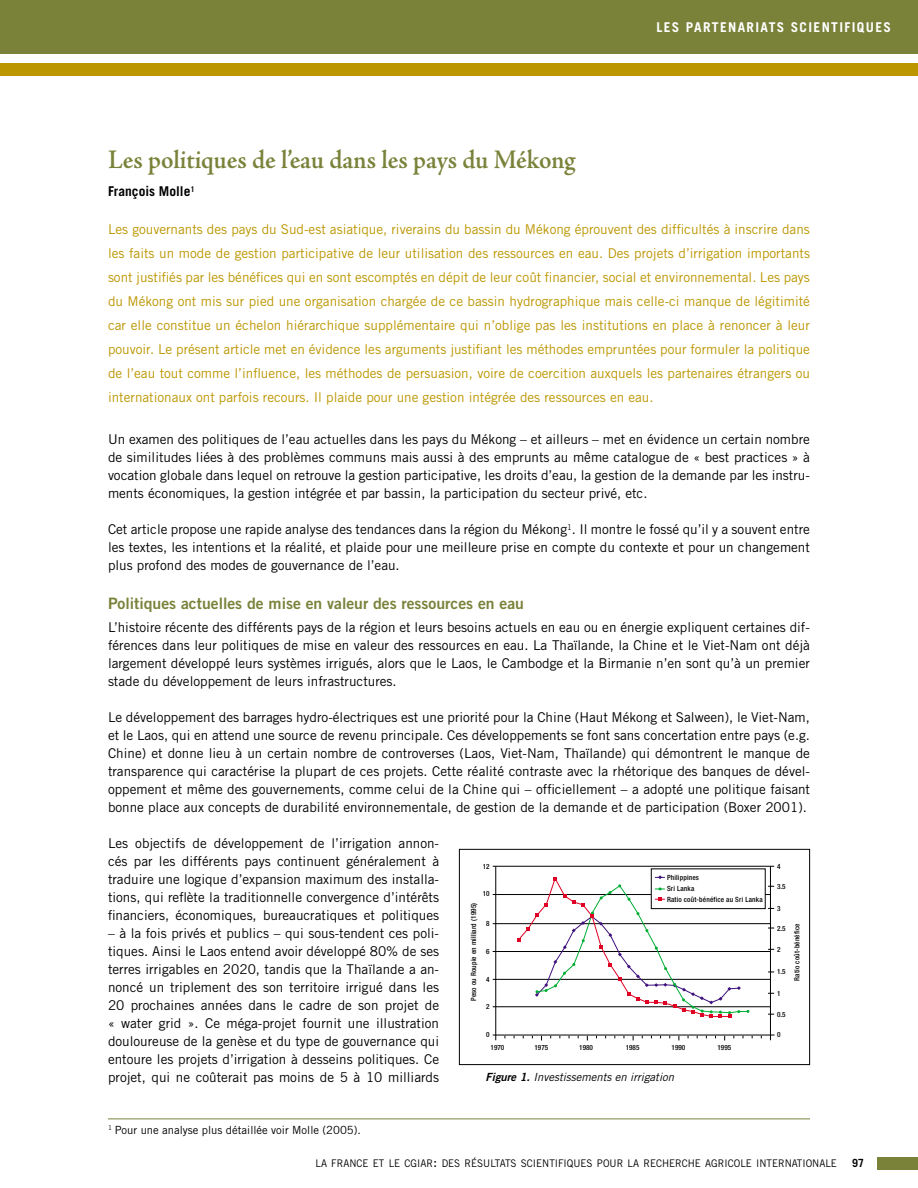
<style>
.page{position:relative;width:918px;height:1188px;background:#fff}
.page>*{position:absolute;margin:0;border:0;box-sizing:border-box;transform-origin:0 0}
.t1{font:600 27px "Adobe Jenson Pro";letter-spacing:-.005em;color:#7a823a;scale:.94 1}
.t2{font:15.75px "Trade Gothic Bold Two";color:#7a823a}
.t3{font:13.5px/18px "Trade Gothic";color:#000;text-align:justify}
.t4{font:13.5px/24px "Trade Gothic";color:#bc9600;text-align:justify}
.t5{font:700 13.5px "Trade Gothic";letter-spacing:.1em;color:#fff}
.t6{font:700 13.5px "Trade Gothic";color:#000}
.t7{font:11.25px "Trade Gothic";color:#000}
.t8{font:italic 11.25px "Trade Gothic";color:#000}
.t9{font:700 11.25px "Trade Gothic";color:#000;scale:.94 1}
.t10{font:10.5px "Trade Gothic";color:#000;scale:.94 1}
.t11{font:500 condensed 7.2px/11.7px "Helvetica Neue";letter-spacing:.025em;color:#000}
.s1{font-family:"Trade Gothic Bold Two"}
.s2{font-size:15px}
</style>
<div class="page">
<div style="left:878px;top:1157px;width:40px;height:13px;background:#7a823a"></div>
<div style="left:0;top:0;width:918px;height:54px;background:#7a823a"></div>
<div style="left:0;top:63px;width:918px;height:12px;background:#bc9600"></div>
<hr style="left:108px;top:1119px;width:702px;height:1px;background:#7a823a">
<hr style="left:493px;top:866px;width:281px;height:1px;background:#000">
<hr style="left:493px;top:894px;width:277px;height:1px;background:#000">
<hr style="left:493px;top:923px;width:277px;height:1px;background:#000">
<hr style="left:493px;top:951px;width:277px;height:1px;background:#000">
<hr style="left:493px;top:979px;width:277px;height:1px;background:#000">
<hr style="left:493px;top:1007px;width:277px;height:1px;background:#000">
<hr style="left:493px;top:1035px;width:282px;height:1px;background:#000">
<hr style="left:495px;top:866px;width:1px;height:174px;background:#000">
<hr style="left:770px;top:866px;width:1px;height:174px;background:#000">
<div style="left:651px;top:869px;width:114px;height:40px;background:#fff"></div>
<svg style="left:517px;top:875px;width:232px;height:143px"></svg>
<div style="left:459px;top:849px;width:351px;height:216px;border:1px solid #000"></div>
<p class="t5" style="left:657px;top:19px;width:236px">LES PARTENARIATS SCIENTIFIQUES</p>
<h1 class="t1" style="left:108px;top:144px;width:499px">Les politiques de l’eau dans les pays du Mékong</h1>
<p class="t6" style="left:108px;top:183px;width:88px">François Molle<sup>1</sup></p>
<p class="t4" style="left:108px;top:217px;width:704px">Les gouvernants des pays du Sud-est asiatique, riverains du bassin du Mékong éprouvent des difficultés à inscrire dans les faits un mode de gestion participative de leur utilisation des ressources en eau. Des projets d’irrigation importants sont justifiés par les bénéfices qui en sont escomptés en dépit de leur coût financier, social et environnemental. Les pays du Mékong ont mis sur pied une organisation chargée de ce bassin hydrographique mais celle-ci manque de légitimité car elle constitue un échelon hiérarchique supplémentaire qui n’oblige pas les institutions en place à renoncer à leur pouvoir. Le présent article met en évidence les arguments justifiant les méthodes empruntées pour formuler la politique de l’eau tout comme l’influence, les méthodes de persuasion, voire de coercition auxquels les partenaires étrangers ou internationaux ont parfois recours. Il plaide pour une gestion intégrée des ressources en eau.</p>
<p class="t3" style="left:108px;top:430px;width:704px">Un examen des politiques de l’eau actuelles dans les pays du Mékong – et ailleurs – met en évidence un certain nombre de similitudes liées à des problèmes communs mais aussi à des emprunts au même catalogue de « best practices » à vocation globale dans lequel on retrouve la gestion participative, les droits d’eau, la gestion de la demande par les instru&shy;ments économiques, la gestion intégrée et par bassin, la participation du secteur privé, etc.</p>
<p class="t3" style="left:108px;top:520px;width:704px">Cet article propose une rapide analyse des tendances dans la région du Mékong . Il montre le fossé qu’il y a souvent entre les textes, les intentions et la réalité, et plaide pour une meilleure prise en compte du contexte et pour un changement plus profond des modes de gouvernance de l’eau.</p>
<p class="t2" style="left:108px;top:594px;width:417px">Politiques actuelles de mise en valeur des ressources en eau</p>
<p class="t3" style="left:108px;top:618px;width:704px">L’histoire récente des différents pays de la région et leurs besoins actuels en eau ou en énergie expliquent certaines dif&shy;férences dans leur politiques de mise en valeur des ressources en eau. La Thaïlande, la Chine et le Viet-Nam ont déjà largement développé leurs systèmes irrigués, alors que le Laos, le Cambodge et la Birmanie n’en sont qu’à un premier stade du développement de leurs infrastructures.</p>
<p class="t3" style="left:108px;top:708px;width:704px">Le développement des barrages hydro-électriques est une priorité pour la Chine (Haut Mékong et Salween), le Viet-Nam, et le Laos, qui en attend une source de revenu principale. Ces développements se font sans concertation entre pays (e.g.<br>Chine) et donne lieu à un certain nombre de controverses (Laos, Viet-Nam, Thaïlande) qui démontrent le manque de transparence qui caractérise la plupart de ces projets. Cette réalité contraste avec la rhétorique des banques de dével&shy;oppement et même des gouvernements, comme celui de la Chine qui – officiellement – a adopté une politique faisant bonne place aux concepts de durabilité environnementale, de gestion de la demande et de participation (Boxer 2001).</p>
<p class="t3" style="left:108px;top:834px;width:333px">Les objectifs de développement de l’irrigation annon&shy;cés par les différents pays continuent généralement à traduire une logique d’expansion maximum des installa&shy;tions, qui reflète la traditionnelle convergence d’intérêts financiers, économiques, bureaucratiques et politiques</p>
<p class="t3" style="left:108px;top:924px;width:333px">– à la fois privés et publics – qui sous-tendent ces poli&shy;tiques. Ainsi le Laos entend avoir développé 80% de ses terres irrigables en 2020, tandis que la Thaïlande a an&shy;noncé un triplement des son territoire irrigué dans les 20 prochaines années dans le cadre de son projet de « water grid ». Ce méga-projet fournit une illustration douloureuse de la genèse et du type de gouvernance qui entoure les projets d’irrigation à desseins politiques. Ce projet, qui ne coûterait pas moins de 5 à 10 milliards</p>
<p class="t11" style="left:483px;top:860px;width:8px">12</p>
<p class="t11" style="left:777px;top:860px;width:5px">4</p>
<p class="t11" style="left:667px;top:871px;width:33px">Philippines<br>Sri Lanka</p>
<p class="t11" style="left:667px;top:893px;width:97px">Ratio coût-bénéfice au Sri Lanka</p>
<p class="t11" style="left:777px;top:881px;width:10px">3.5</p>
<p class="t11" style="left:483px;top:887px;width:8px">10</p>
<p class="t11" style="left:468px;top:1001px;width:100px;rotate:-90deg">Peso ou Roupie en milliard (1995)</p>
<p class="t11" style="left:777px;top:903px;width:5px">3</p>
<p class="t11" style="left:486px;top:917px;width:5px">8</p>
<p class="t11" style="left:791px;top:981px;width:59px;rotate:-90deg">Ratio coût-bénéfice</p>
<p class="t11" style="left:777px;top:923px;width:10px">2.5</p>
<p class="t11" style="left:777px;top:944px;width:5px">2</p>
<p class="t11" style="left:486px;top:945px;width:5px">6</p>
<p class="t11" style="left:777px;top:966px;width:10px">1.5</p>
<p class="t11" style="left:486px;top:974px;width:5px">4</p>
<p class="t11" style="left:777px;top:988px;width:5px">1</p>
<p class="t11" style="left:486px;top:1001px;width:5px">2</p>
<p class="t11" style="left:777px;top:1008px;width:10px">0.5</p>
<p class="t11" style="left:486px;top:1029px;width:5px">0</p>
<p class="t11" style="left:777px;top:1029px;width:5px">0</p>
<p class="t11" style="left:491px;top:1042px;width:15px">1970</p>
<p class="t11" style="left:534px;top:1042px;width:15px">1975</p>
<p class="t11" style="left:579px;top:1042px;width:15px">1980</p>
<p class="t11" style="left:626px;top:1042px;width:15px">1985</p>
<p class="t11" style="left:672px;top:1042px;width:15px">1990</p>
<p class="t11" style="left:717px;top:1042px;width:15px">1995</p>
<p class="t8" style="left:486px;top:1071px;width:190px"><span class="s1">Figure 1.</span> Investissements en irrigation</p>
<p class="t7" style="left:115px;top:1123px;width:248px">Pour une analyse plus détaillée voir Molle (2005).</p>
<p class="t10" style="left:316px;top:1157px;width:556px">la france et le cgiar<span class="s2">:</span> des résultats scientifiques pour la recherche agricole internationale</p>
<p class="t9" style="left:852px;top:1156px;width:7px">97</p>
</div>
